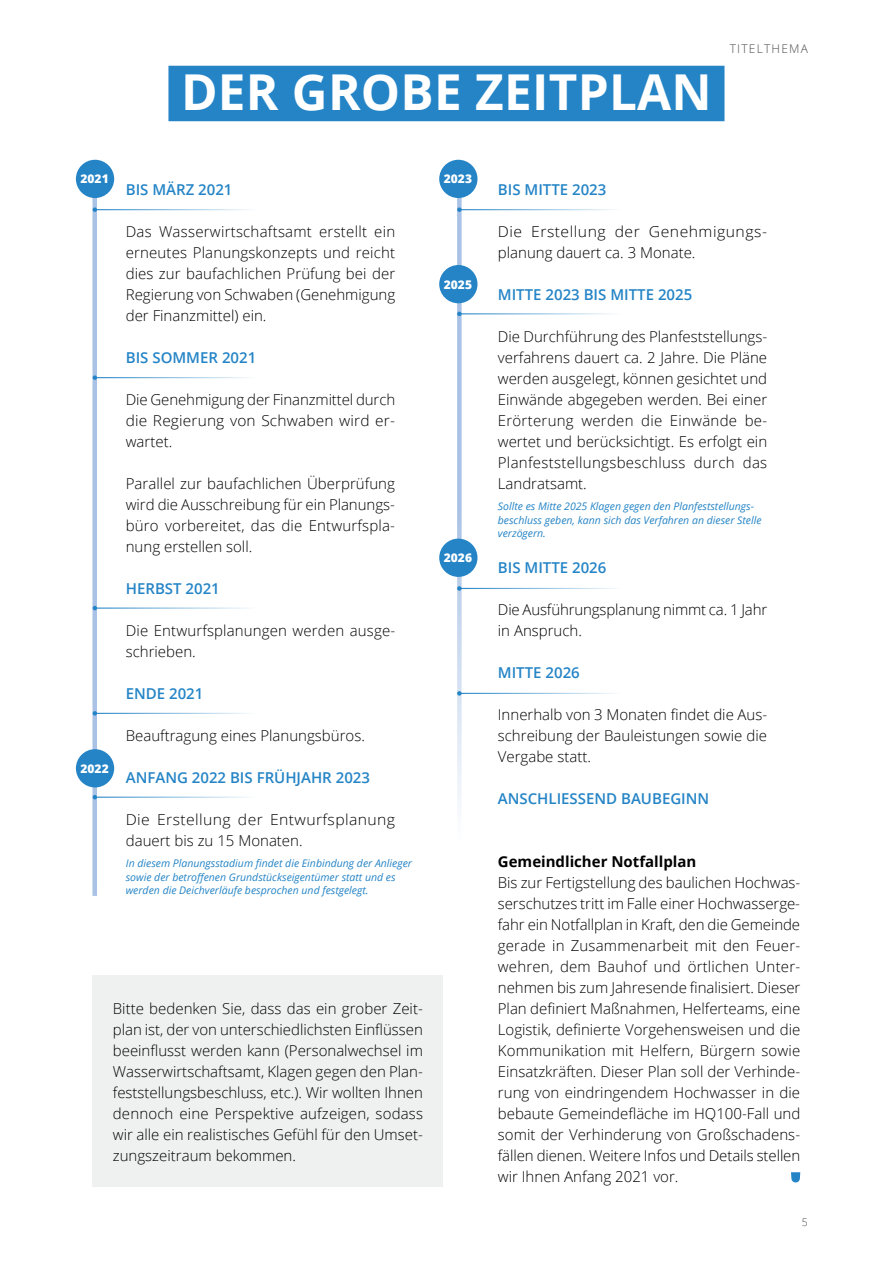
<style>
.page{position:relative;width:893px;height:1263px;background:#fff}
.page>*{position:absolute;margin:0;border:0;box-sizing:border-box;transform-origin:0 0}
.t1{font:700 49.5px "Open Sans";letter-spacing:.005em;color:#fff}
.t2{font:300 15px/21px "Open Sans";color:#000;text-align:justify}
.t3{font:600 15px "Open Sans";color:#2484c6}
.t4{font:300 15px/21px "Open Sans";color:#000;scale:1.05 1}
.t5{font:300 15px/21px "Open Sans";letter-spacing:.025em;color:#000;scale:1.05 1}
.t6{font:700 15px "Open Sans";color:#000}
.t7{font:800 12px "Open Sans";color:#fff}
.t8{font:300 12px "Open Sans";color:#4d4d4f}
.t9{font:italic 10.5px/13.5px "Open Sans";color:#2484c6}
.t10{font:300 10.5px "Open Sans";color:#4d4d4f}
</style>
<div class="page">
<div style="left:92px;top:975px;width:351px;height:211px;background:#eff0f0"></div>
<svg style="left:791px;top:1172px;width:9px;height:10px"></svg>
<svg style="left:457px;top:198px;width:5px;height:608px;background:#c3d4ec"></svg>
<hr style="left:459px;top:209px;width:163px;height:1px;background:#2484c6">
<svg style="left:457px;top:207px;width:5px;height:5px"></svg>
<hr style="left:459px;top:313px;width:163px;height:1px;background:#2484c6">
<svg style="left:457px;top:312px;width:5px;height:4px"></svg>
<hr style="left:459px;top:588px;width:163px;height:1px;background:#2484c6">
<svg style="left:457px;top:586px;width:5px;height:5px"></svg>
<hr style="left:459px;top:693px;width:163px;height:1px;background:#2484c6">
<svg style="left:457px;top:691px;width:5px;height:5px"></svg>
<div style="left:92px;top:172px;width:5px;height:724px;background:#a9c2e5"></div>
<hr style="left:95px;top:209px;width:162px;height:1px;background:#2484c6">
<svg style="left:93px;top:207px;width:4px;height:5px"></svg>
<hr style="left:95px;top:377px;width:162px;height:1px;background:#2484c6">
<svg style="left:93px;top:375px;width:4px;height:5px"></svg>
<hr style="left:95px;top:607px;width:162px;height:2px;background:#2484c6">
<svg style="left:93px;top:606px;width:4px;height:4px"></svg>
<hr style="left:95px;top:713px;width:162px;height:1px;background:#2484c6">
<svg style="left:93px;top:711px;width:4px;height:5px"></svg>
<hr style="left:95px;top:797px;width:162px;height:1px;background:#2484c6">
<svg style="left:93px;top:795px;width:4px;height:4px"></svg>
<div style="left:76px;top:160px;width:38px;height:38px;background:#2484c6;border-radius:50%"></div>
<div style="left:76px;top:749px;width:38px;height:38px;background:#2484c6;border-radius:50%"></div>
<div style="left:439px;top:160px;width:38px;height:38px;background:#2484c6;border-radius:50%"></div>
<div style="left:439px;top:265px;width:38px;height:38px;background:#2484c6;border-radius:50%"></div>
<div style="left:439px;top:539px;width:38px;height:38px;background:#2484c6;border-radius:50%"></div>
<div style="left:168px;top:66px;width:556px;height:55px;background:#2484c6"></div>
<h1 class="t1" style="left:181px;top:57px;width:532px">Der grobe Zeitplan</h1>
<p class="t8" style="left:730px;top:40px;width:16px">Titelthe</p>
<p class="t8" style="left:789px;top:40px;width:19px">ma</p>
<p class="t7" style="left:81px;top:170px;width:30px">2021</p>
<p class="t7" style="left:81px;top:759px;width:30px">2022</p>
<p class="t3" style="left:126px;top:180px;width:108px">BIS MÄRZ 2021</p>
<p class="t2" style="left:126px;top:221px;width:271px">Das Wasserwirtschaftsamt erstellt ein erneutes Planungskonzepts und reicht dies zur baufachlichen Prüfung bei der Regierung von Schwaben (Genehmigung der Finanzmittel) ein.</p>
<p class="t3" style="left:126px;top:348px;width:132px">BIS SOMMER 2021</p>
<p class="t2" style="left:126px;top:389px;width:271px">Die Genehmigung der Finanzmittel durch die Regierung von Schwaben wird er&shy;wartet.</p>
<p class="t2" style="left:126px;top:473px;width:271px">Parallel zur baufachlichen Ü berprüfung wird die Ausschreibung für ein Planungs&shy;büro vorbereitet, das die Entwurfspla&shy;nung erstellen soll.</p>
<p class="t3" style="left:126px;top:579px;width:96px">H ERBST 2021</p>
<p class="t2" style="left:126px;top:620px;width:271px">Die Entwurfsplanungen werden ausge&shy;schrieben.</p>
<p class="t3" style="left:126px;top:684px;width:79px">ENDE 2021</p>
<p class="t2" style="left:126px;top:725px;width:241px">Beauftragung eines Planungsbüros.</p>
<p class="t3" style="left:126px;top:768px;width:246px">ANFANG 2022 BIS FRÜHJAHR 2023</p>
<p class="t5" style="left:126px;top:809px;width:258px">Die Erstellung der Entwurfsplanung dauert bis zu 15 Monaten.</p>
<p class="t7" style="left:444px;top:170px;width:30px">2023</p>
<p class="t7" style="left:444px;top:275px;width:30px">2025</p>
<p class="t7" style="left:444px;top:549px;width:30px">2026</p>
<p class="t3" style="left:498px;top:180px;width:110px">BIS M ITTE 2023</p>
<p class="t4" style="left:498px;top:221px;width:258px">Die Erstellung der Genehmigungs&shy;planung dauert ca. 3 Monate.</p>
<p class="t3" style="left:498px;top:285px;width:196px">M ITTE 2023 BIS M ITTE 2025</p>
<p class="t2" style="left:498px;top:326px;width:271px">Die Durchführung des Planfeststellungs&shy;verfahrens dauert ca. 2 Jahre. Die Pläne werden ausgelegt, können gesichtet und Einwände abgegeben werden. Bei einer Erörterung werden die Einwände be&shy;wertet und berücksichtigt. Es erfolgt ein Planfeststellungsbeschluss durch das Landratsamt.</p>
<p class="t9" style="left:498px;top:499px;width:265px">Sollte es Mitte 2025 Klagen gegen den Planfeststellungs&shy;beschluss geben, kann sich das Verfahren an dieser Stelle verzögern.</p>
<p class="t3" style="left:498px;top:558px;width:110px">BIS M ITTE 2026</p>
<p class="t2" style="left:498px;top:599px;width:271px">Die Ausführungsplanung nimmt ca. 1 Jahr in Anspruch.</p>
<p class="t3" style="left:498px;top:663px;width:83px">M ITTE 2026</p>
<p class="t2" style="left:498px;top:704px;width:271px">Innerhalb von 3 Monaten findet die Aus&shy;schreibung der Bauleistungen sowie die Vergabe statt.</p>
<p class="t3" style="left:498px;top:789px;width:213px">ANSCHLIESSEND BAUBEGINN</p>
<p class="t9" style="left:126px;top:856px;width:288px">In diesem Planungsstadium findet die Einbindung der Anlieger sowie der betroffenen Grundstückseigentümer statt und es werden die Deichverläufe besprochen und festgelegt.</p>
<p class="t2" style="left:113px;top:998px;width:312px">Bitte bedenken Sie, dass das ein grober Zeit&shy;plan ist, der von unterschiedlichsten Einflüssen beeinflusst werden kann (Personalwechsel im Wasserwirtschaftsamt, Klagen gegen den Plan&shy;feststellungsbeschluss, etc.). Wir wollten Ihnen dennoch eine Perspektive aufzeigen, sodass wir alle ein realistisches Gefühl für den U mset&shy;zungszeitraum bekommen.</p>
<p class="t6" style="left:498px;top:851px;width:200px">Gemeindlicher Notfallplan</p>
<p class="t2" style="left:498px;top:872px;width:304px">Bis zur Fertigstellung des baulichen Hochwas&shy;serschutzes tritt im Falle einer Hochwasserge&shy;fahr ein Notfallplan in Kraft, den die Gemeinde gerade in Zusammenarbeit mit den Feuer&shy;wehren, dem Bauhof und örtlichen U nter&shy;nehmen bis zum Jahresende finalisiert. Dieser Plan definiert Maßnahmen, Helferteams, eine Logistik, definierte Vorgehensweisen und die Kommunikation mit Helfern, Bürgern sowie Einsatzkräften. Dieser Plan soll der Verhinde&shy;rung von eindringendem Hochwasser in die bebaute Gemeindefläche im HQ100-Fall und somit der Verhinderung von Großschadens&shy;fällen dienen. Weitere Infos und Details stellen wir Ihnen Anfang 2021 vor.</p>
<p class="t10" style="left:802px;top:1215px;width:7px">5</p>
</div>
